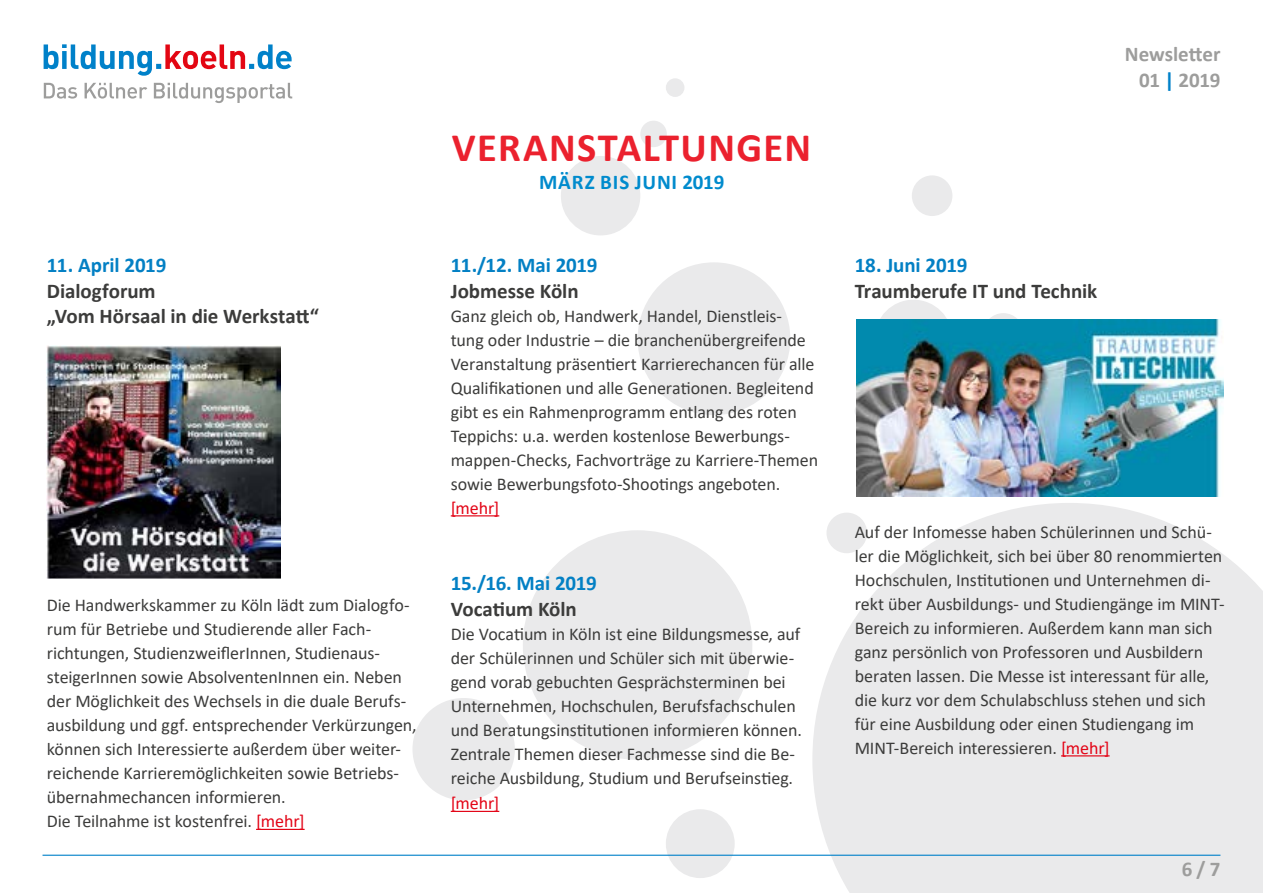
<style>
.page{position:relative;width:1263px;height:893px;background:#fff}
.page>*{position:absolute;margin:0;border:0;box-sizing:border-box;transform-origin:0 0}
.t1{font:700 40.5px "Calibri";letter-spacing:.035em;color:#eb212e}
.t2{font:700 21px/25.5px "Calibri";color:#3c3c3b}
.t3{font:700 21px "Calibri";letter-spacing:-.005em;color:#0380c4}
.t4{font:700 21px/25.2px "Calibri";letter-spacing:-.005em;color:#9d9d9c;text-align:right}
.t5{font:700 21px "Calibri";letter-spacing:.035em;color:#008bcd}
.t6{font:18px/24px "Calibri";letter-spacing:-.005em;color:#3c3c3b}
.t7{font:18px "Calibri";letter-spacing:-.005em;color:#e30517}
.s1{color:#e30517}
.s2{color:#0081c9}
</style>
<div class="page">
<div style="left:523px;top:530px;width:229px;height:230px;background:#eaeaeb;border-radius:50%"></div>
<div style="left:666px;top:809px;width:69px;height:69px;background:#eaeaeb;border-radius:50%"></div>
<div style="left:412px;top:698px;width:103px;height:102px;background:#eaeaeb;border-radius:50%"></div>
<svg style="left:812px;top:503px;width:451px;height:390px;background:#ececed"></svg>
<div style="left:638px;top:262px;width:152px;height:153px;background:#eaeaeb;border-radius:50%"></div>
<div style="left:855px;top:402px;width:18px;height:18px;background:#eaeaeb;border-radius:50%"></div>
<div style="left:874px;top:300px;width:78px;height:78px;background:#eaeaeb;border-radius:50%"></div>
<div style="left:983px;top:313px;width:41px;height:41px;background:#eaeaeb;border-radius:50%"></div>
<div style="left:912px;top:175px;width:40px;height:41px;background:#eaeaeb;border-radius:50%"></div>
<div style="left:666px;top:78px;width:18px;height:19px;background:#eaeaeb;border-radius:50%"></div>
<div style="left:640px;top:121px;width:27px;height:26px;background:#eaeaeb;border-radius:50%"></div>
<div style="left:561px;top:156px;width:79px;height:79px;background:#eaeaeb;border-radius:50%"></div>
<hr style="left:256px;top:829px;width:49px;height:1px;background:#e30517">
<hr style="left:451px;top:515px;width:48px;height:1px;background:#e30517">
<hr style="left:451px;top:811px;width:48px;height:1px;background:#e30517">
<hr style="left:1061px;top:755px;width:49px;height:1px;background:#e30517">
<hr style="left:43px;top:855px;width:1177px;height:1px;background:#0081c9">
<svg style="left:44px;top:44px;width:248px;height:32px"></svg>
<svg style="left:44px;top:83px;width:248px;height:20px"></svg>
<img style="left:47px;top:345px;width:233px;height:233px">
<img style="left:856px;top:319px;width:367px;height:178px">
<p class="t3" style="left:47px;top:250px;width:121px">11. April 2019</p>
<p class="t2" style="left:47px;top:278px;width:274px">Dialogforum<br>„Vom Hörsaal in die Werkstatt“</p>
<p class="t6" style="left:47px;top:593px;width:371px">Die Handwerkskammer zu Köln lädt zum Dialogfo&shy;rum für Betriebe und Studierende aller Fach&shy;richtungen, StudienzweiflerInnen, Studienaus&shy;steigerInnen sowie AbsolventenInnen ein. Neben der Möglichkeit des Wechsels in die duale Berufs&shy;ausbildung und ggf. entsprechender Verkürzungen, können sich Interessierte außerdem über weiter&shy;reichende Karrieremöglichkeiten sowie Betriebs&shy;übernahmechancen informieren.<br>Die Teilnahme ist kostenfrei. <span class="s1">[mehr]</span></p>
<h1 class="t1" style="left:452px;top:119px;width:361px">VERANSTALTUNGEN</h1>
<p class="t5" style="left:539px;top:168px;width:187px">MÄRZ BIS JUNI 2019</p>
<p class="t3" style="left:451px;top:250px;width:148px">11./12. Mai 2019</p>
<p class="t2" style="left:451px;top:278px;width:129px">Jobmesse Köln</p>
<p class="t6" style="left:451px;top:303px;width:369px">Ganz gleich ob, Handwerk, Handel, Dienstleis&shy;tung oder Industrie – die branchenübergreifende Veranstaltung präsentiert Karrierechancen für alle Qualifikationen und alle Generationen. Begleitend gibt es ein Rahmenprogramm entlang des roten Teppichs: u.a. werden kostenlose Bewerbungs&shy;mappen-Checks, Fachvorträge zu Karriere-Themen sowie Bewerbungsfoto-Shootings angeboten.</p>
<p class="t7" style="left:451px;top:495px;width:50px">[mehr]</p>
<p class="t3" style="left:451px;top:568px;width:148px">15./16. Mai 2019</p>
<p class="t2" style="left:451px;top:596px;width:128px">Vocatium Köln</p>
<p class="t6" style="left:451px;top:621px;width:353px">Die Vocatium in Köln ist eine Bildungsmesse, auf der Schülerinnen und Schüler sich mit überwie&shy;gend vorab gebuchten Gesprächsterminen bei Unternehmen, Hochschulen, Berufsfachschulen und Beratungsinstitutionen informieren können.<br>Zentrale Themen dieser Fachmesse sind die Be&shy;reiche Ausbildung, Studium und Berufseinstieg.</p>
<p class="t7" style="left:451px;top:791px;width:50px">[mehr]</p>
<p class="t4" style="left:1125px;top:42px;width:97px">Newsletter<br>01 <span class="s2">|</span> 2019</p>
<p class="t3" style="left:855px;top:250px;width:114px">18. Juni 2019</p>
<p class="t2" style="left:855px;top:278px;width:244px">Traumberufe IT und Technik</p>
<p class="t6" style="left:855px;top:519px;width:371px">Auf der Infomesse haben Schülerinnen und Schü&shy;ler die Möglichkeit, sich bei über 80 renommierten Hochschulen, Institutionen und Unternehmen di&shy;rekt über Ausbildungs- und Studiengänge im MINT-Bereich zu informieren. Außerdem kann man sich ganz persönlich von Professoren und Ausbildern beraten lassen. Die Messe ist interessant für alle, die kurz vor dem Schulabschluss stehen und sich für eine Ausbildung oder einen Studiengang im MINT-Bereich interessieren. <span class="s1">[mehr]</span></p>
<p class="t4" style="left:1182px;top:856px;width:40px">6 / 7</p>
</div>
